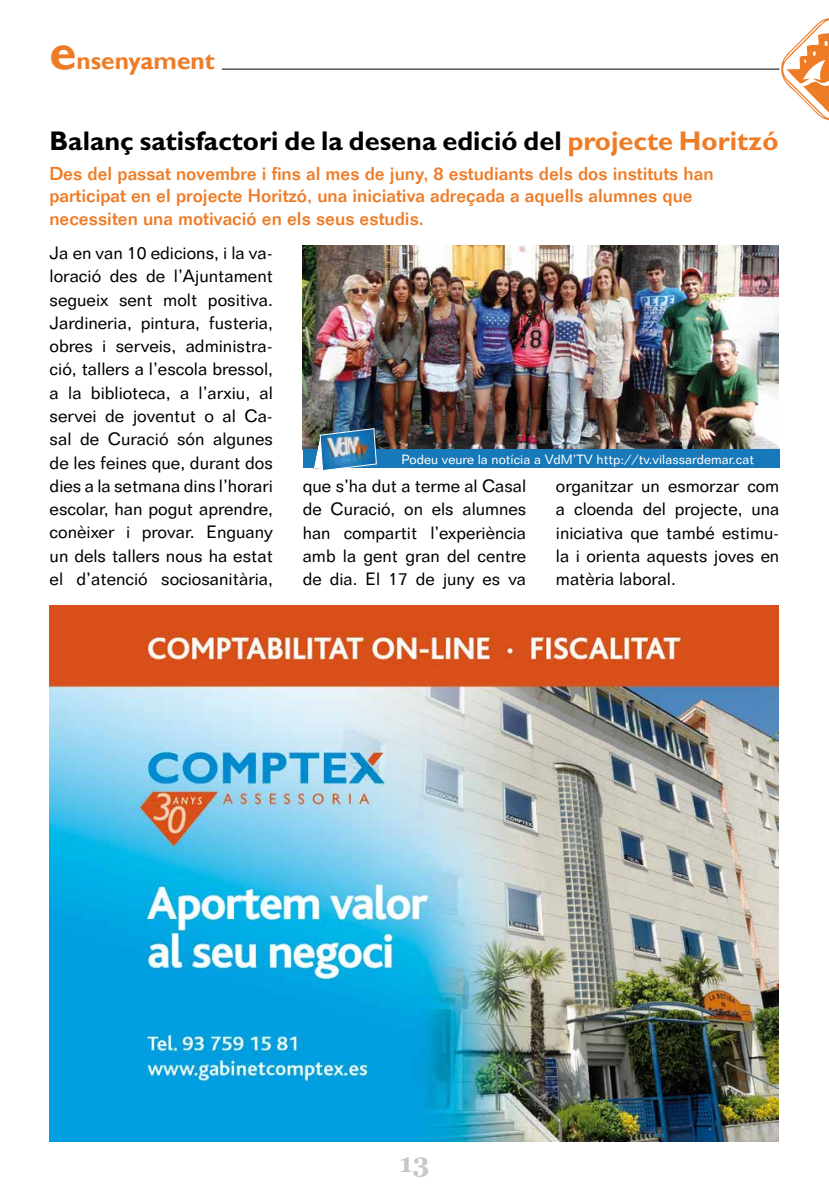
<style>
.page{position:relative;width:829px;height:1191px;background:#fff}
.page>*{position:absolute;margin:0;border:0;box-sizing:border-box;transform-origin:0 0}
.t1{font:700 27.12px "Gill Sans";color:#000}
.t2{font:700 26.95px "Georgia";color:#c6c7c8}
.t3{font:700 24.5px "Gill Sans";color:#ee7c27}
.t4{font:500 18.38px/22.8px "Folio";color:#ee7c27}
.t5{font:17.5px/23.3px "Folio BT";color:#000;text-align:justify}
.t6{font:13.12px "Folio BT";color:#fff}
.s1{font-size:49px}
.s2{color:#ee7c27}
</style>
<div class="page">
<svg style="left:781px;top:18px;width:47px;height:102px"></svg>
<hr style="left:222px;top:69px;width:557px;height:1px;background:#000">
<img style="left:49px;top:605px;width:729px;height:536px">
<img style="left:303px;top:246px;width:475px;height:203px">
<div style="left:303px;top:449px;width:476px;height:19px;background:#1779b9"></div>
<img style="left:310px;top:426px;width:67px;height:45px">
<h3 class="t3" style="left:49px;top:46px;width:167px"><span class="s1">e</span>nsenyament</h3>
<h1 class="t1" style="left:49px;top:125px;width:730px">Balanç satisfactori de la desena edició del <span class="s2">projecte Horitzó</span></h1>
<p class="t4" style="left:49px;top:162px;width:665px">Des del passat novembre i fins al mes de juny, 8 estudiants dels dos instituts han participat en el projecte Horitzó, una iniciativa adreçada a aquells alumnes que necessiten una motivació en els seus estudis.</p>
<p class="t5" style="left:50px;top:241px;width:225px">Ja en van 10 edicions, i la va&shy;loració des de l’Ajuntament segueix sent molt positiva.<br>Jardineria, pintura, fusteria, obres i serveis, administra&shy;ció, tallers a l’escola bressol, a la biblioteca, a l’arxiu, al servei de joventut o al Ca&shy;sal de Curació són algunes de les feines que, durant dos dies a la setmana dins l’horari escolar, han pogut aprendre, conèixer i provar. Enguany un dels tallers nous ha estat el d’atenció sociosanitària,</p>
<p class="t6" style="left:401px;top:451px;width:354px">Podeu veure la notícia a VdM’TV http://tv.vilassardemar.cat</p>
<p class="t5" style="left:303px;top:474px;width:225px">que s’ha dut a terme al Casal de Curació, on els alumnes han compartit l’experiència amb la gent gran del centre de dia. El 17 de juny es va</p>
<p class="t5" style="left:556px;top:474px;width:225px">organitzar un esmorzar com a cloenda del projecte, una iniciativa que també estimu&shy;la i orienta aquests joves en matèria laboral.</p>
<h2 class="t2" style="left:399px;top:1147px;width:32px">13</h2>
</div>
